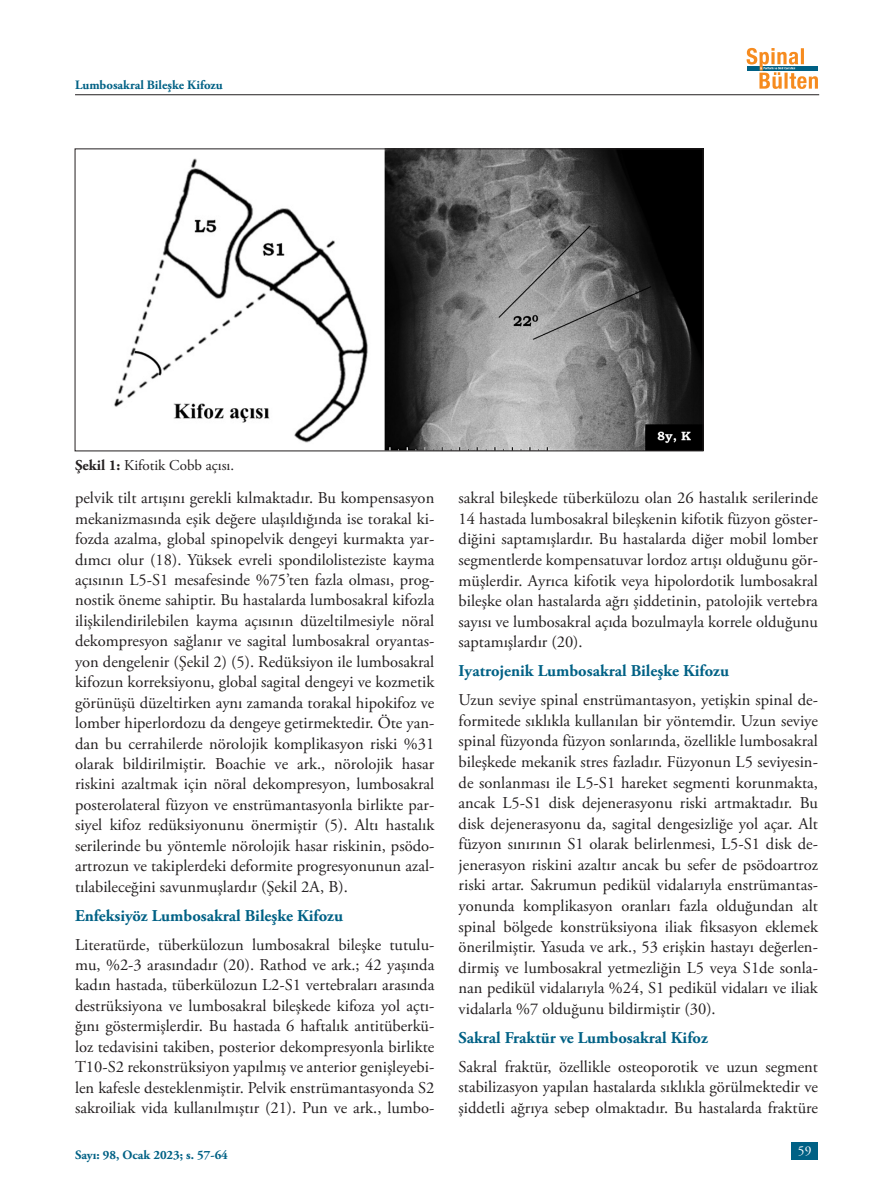
<style>
.page{position:relative;width:893px;height:1191px;background:#fff}
.page>*{position:absolute;margin:0;border:0;box-sizing:border-box;transform-origin:0 0}
.t1{font:16.5px/20.4px "Adobe Garamond Pro";color:#231f20;text-align:justify}
.t2{font:700 16.5px "Adobe Garamond Pro";color:#006185}
.t3{font:15px "Adobe Garamond Pro";color:#231f20}
.t4{font:13.5px "Adobe Garamond Pro";color:#fff}
.t5{font:700 12.75px "Adobe Garamond Pro";color:#006185}
.s1{font-weight:700}
</style>
<div class="page">
<div style="left:791px;top:1141px;width:27px;height:18px;background:#006185"></div>
<hr style="left:75px;top:94px;width:744px;height:1px;background:#231f20">
<svg style="left:747px;top:48px;width:71px;height:41px"></svg>
<img style="left:114px;top:150px;width:587px;height:299px">
<p class="t5" style="left:75px;top:77px;width:149px">Lumbosakral Bileşke Kifozu</p>
<p class="t3" style="left:75px;top:456px;width:161px"><span class="s1">Şekil 1:</span> Kifotik Cobb açısı.</p>
<p class="t1" style="left:75px;top:488px;width:361px">pelvik tilt artışını gerekli kılmaktadır. Bu kompensasyon mekanizmasında eşik değere ulaşıldığında ise torakal ki&shy;fozda azalma, global spinopelvik dengeyi kurmakta yar&shy;dımcı olur (18). Yüksek evreli spondilolisteziste kayma açısının L5-S1 mesafesinde %75’ten fazla olması, prog&shy;nostik öneme sahiptir. Bu hastalarda lumbosakral kifozla ilişkilendirilebilen kayma açısının düzeltilmesiyle nöral dekompresyon sağlanır ve sagital lumbosakral oryantas&shy;yon dengelenir (Şekil 2) (5). Redüksiyon ile lumbosakral kifozun korreksiyonu, global sagital dengeyi ve kozmetik görünüşü düzeltirken aynı zamanda torakal hipokifoz ve lomber hiperlordozu da dengeye getirmektedir. Öte yan&shy;dan bu cerrahilerde nörolojik komplikasyon riski %31 olarak bildirilmiştir. Boachie ve ark., nörolojik hasar riskini azaltmak için nöral dekompresyon, lumbosakral posterolateral füzyon ve enstrümantasyonla birlikte par&shy;siyel kifoz redüksiyonunu önermiştir (5). Altı hastalık serilerinde bu yöntemle nörolojik hasar riskinin, psödo&shy;artrozun ve takiplerdeki deformite progresyonunun azal&shy;tılabileceğini savunmuşlardır (Şekil 2A, B).</p>
<p class="t2" style="left:75px;top:905px;width:270px">Enfeksiyöz Lumbosakral Bileşke Kifozu</p>
<p class="t1" style="left:75px;top:934px;width:361px">Literatürde, tüberkülozun lumbosakral bileşke tutulu&shy;mu, %2-3 arasındadır (20). Rathod ve ark.; 42 yaşında kadın hastada, tüberkülozun L2-S1 vertebraları arasında destrüksiyona ve lumbosakral bileşkede kifoza yol açtı&shy;ğını göstermişlerdir. Bu hastada 6 haftalık antitüberkü&shy;loz tedavisini takiben, posterior dekompresyonla birlikte T10-S2 rekonstrüksiyon yapılmış ve anterior genişleyebi&shy;len kafesle desteklenmiştir. Pelvik enstrümantasyonda S2 sakroiliak vida kullanılmıştır (21). Pun ve ark., lumbo-</p>
<p class="t5" style="left:75px;top:1147px;width:154px">Sayı: 98, Ocak 2023; s. 57-64</p>
<p class="t1" style="left:459px;top:488px;width:361px">sakral bileşkede tüberkülozu olan 26 hastalık serilerinde 14 hastada lumbosakral bileşkenin kifotik füzyon göster&shy;diğini saptamışlardır. Bu hastalarda diğer mobil lomber segmentlerde kompensatuvar lordoz artışı olduğunu gör&shy;müşlerdir. Ayrıca kifotik veya hipolordotik lumbosakral bileşke olan hastalarda ağrı şiddetinin, patolojik vertebra sayısı ve lumbosakral açıda bozulmayla korrele olduğunu saptamışlardır (20).</p>
<p class="t2" style="left:459px;top:661px;width:272px">Iyatrojenik Lumbosakral Bileşke Kifozu</p>
<p class="t1" style="left:459px;top:690px;width:361px">Uzun seviye spinal enstrümantasyon, yetişkin spinal de&shy;formitede sıklıkla kullanılan bir yöntemdir. Uzun seviye spinal füzyonda füzyon sonlarında, özellikle lumbosakral bileşkede mekanik stres fazladır. Füzyonun L5 seviyesin&shy;de sonlanması ile L5-S1 hareket segmenti korunmakta, ancak L5-S1 disk dejenerasyonu riski artmaktadır. Bu disk dejenerasyonu da, sagital dengesizliğe yol açar. Alt füzyon sınırının S1 olarak belirlenmesi, L5-S1 disk de&shy;jenerasyon riskini azaltır ancak bu sefer de psödoartroz riski artar. Sakrumun pedikül vidalarıyla enstrümantas&shy;yonunda komplikasyon oranları fazla olduğundan alt spinal bölgede konstrüksiyona iliak fiksasyon eklemek önerilmiştir. Yasuda ve ark., 53 erişkin hastayı değerlen&shy;dirmiş ve lumbosakral yetmezliğin L5 veya S1de sonla&shy;nan pedikül vidalarıyla %24, S1 pedikül vidaları ve iliak vidalarla %7 olduğunu bildirmiştir (30).</p>
<p class="t2" style="left:459px;top:1028px;width:251px">Sakral Fraktür ve Lumbosakral Kifoz</p>
<p class="t1" style="left:459px;top:1057px;width:361px">Sakral fraktür, özellikle osteoporotik ve uzun segment stabilizasyon yapılan hastalarda sıklıkla görülmektedir ve şiddetli ağrıya sebep olmaktadır. Bu hastalarda fraktüre</p>
<p class="t4" style="left:798px;top:1143px;width:15px">59</p>
</div>
